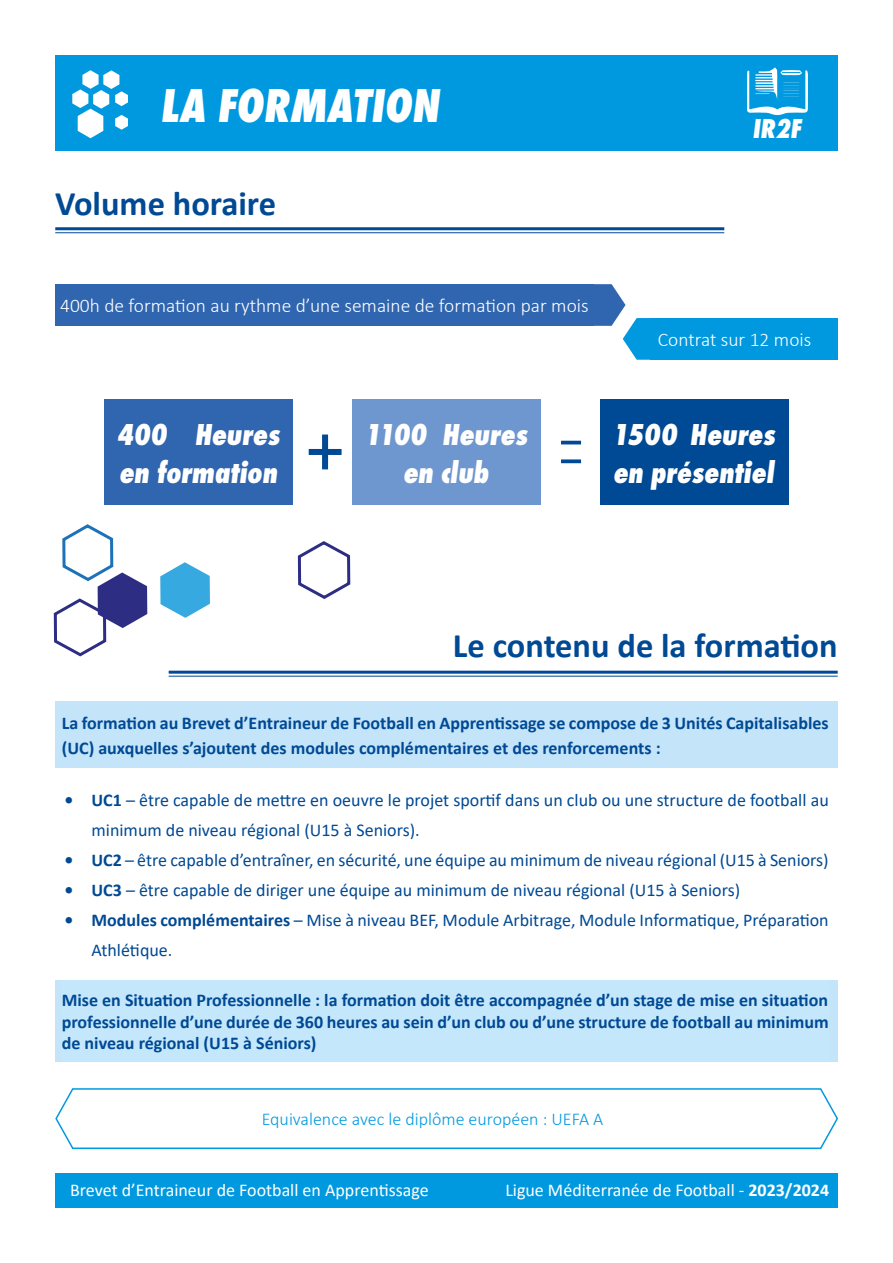
<style>
.page{position:relative;width:893px;height:1263px;background:#fff}
.page>*{position:absolute;margin:0;border:0;box-sizing:border-box;transform-origin:0 0}
.t1{font:italic 800 49.5px "Futura PT Cond";color:#fff}
.t2{font:700 34.5px "Calibri";color:#004994}
.t3{font:italic 800 31.5px/37.8px "Futura PT Cond";color:#fff}
.t4{font:italic 800 28.5px "Futura PT Cond";color:#fff}
.t5{font:300 19.5px "Calibri";color:#fff}
.t6{font:18px/30px "Calibri";color:#004994}
.t7{font:700 18px/21.6px "Calibri";color:#004994}
.t8{font:18px "Calibri";color:#fff}
.t9{font:300 18px "Calibri";color:#0099df}
.s1{font-weight:700}
</style>
<div class="page">
<div style="left:55px;top:55px;width:783px;height:96px;background:#0099df"></div>
<svg style="left:72px;top:70px;width:56px;height:68px"></svg>
<div style="left:55px;top:1173px;width:783px;height:35px;background:#0099df"></div>
<svg style="left:747px;top:67px;width:61px;height:48px"></svg>
<div style="left:55px;top:980px;width:783px;height:82px;background:#c4e4f9"></div>
<div style="left:55px;top:701px;width:783px;height:67px;background:#c4e4f9"></div>
<hr style="left:55px;top:227px;width:669px;height:3px;background:#004994">
<hr style="left:55px;top:232px;width:669px;height:1px;background:#004994">
<hr style="left:169px;top:671px;width:669px;height:3px;background:#004994">
<hr style="left:169px;top:676px;width:669px;height:1px;background:#004994">
<svg style="left:53px;top:524px;width:298px;height:133px"></svg>
<div style="left:600px;top:399px;width:188px;height:106px;background:#004994"></div>
<div style="left:105px;top:399px;width:188px;height:106px;background:#3065af"></div>
<div style="left:352px;top:399px;width:189px;height:106px;background:#6e97cf"></div>
<hr style="left:561px;top:441px;width:20px;height:3px;background:#004994">
<svg style="left:561px;top:459px;width:20px;height:4px"></svg>
<div style="left:322px;top:434px;width:6px;height:35px;background:#004994"></div>
<div style="left:309px;top:449px;width:33px;height:6px;background:#004994"></div>
<div style="left:55px;top:284px;width:539px;height:42px;background:#3065af"></div>
<div style="left:651px;top:318px;width:187px;height:42px;background:#0099df"></div>
<svg style="left:594px;top:284px;width:57px;height:76px"></svg>
<svg style="left:55px;top:1088px;width:783px;height:61px"></svg>
<h1 class="t1" style="left:162px;top:76px;width:280px">LA FORMATION</h1>
<h2 class="t2" style="left:55px;top:180px;width:222px">Volume horaire</h2>
<h3 class="t4" style="left:753px;top:112px;width:50px">IR2F</h3>
<p class="t5" style="left:60px;top:294px;width:530px">400h de formation au rythme d’une semaine de formation par mois</p>
<p class="t5" style="left:658px;top:328px;width:155px">Contrat sur 12 mois</p>
<h3 class="t3" style="left:117px;top:415px;width:165px">400 Heures en formation</h3>
<h3 class="t3" style="left:365px;top:415px;width:165px;text-align:center">1100 Heures en club</h3>
<h3 class="t3" style="left:613px;top:415px;width:165px">1500 Heures en présentiel</h3>
<h2 class="t2" style="left:453px;top:621px;width:386px">Le contenu de la formation</h2>
<p class="t7" style="left:62px;top:710px;width:768px;line-height:25.5px">La formation au Brevet d’Entraineur de Football en Apprentissage se compose de 3 Unités Capitalisables (UC) auxquelles s’ajoutent des modules complémentaires et des renforcements :</p>
<p class="t6" style="left:92px;top:785px;width:739px;text-indent:-27px"><span class="s1">• UC1</span> – être capable de mettre en oeuvre le projet sportif dans un club ou une structure de football au minimum de niveau régional (U15 à Seniors).</p>
<p class="t6" style="left:65px;top:845px;width:766px"><span class="s1">• UC2</span> – être capable d’entraîner, en sécurité, une équipe au minimum de niveau régional (U15 à Seniors)</p>
<p class="t6" style="left:65px;top:875px;width:677px"><span class="s1">• UC3</span> – être capable de diriger une équipe au minimum de niveau régional (U15 à Seniors)</p>
<p class="t6" style="left:92px;top:905px;width:739px;text-indent:-27px"><span class="s1">• Modules complémentaires</span> – Mise à niveau BEF, Module Arbitrage, Module Informatique, Préparation<br>Athlétique.</p>
<p class="t7" style="left:62px;top:989px;width:768px;text-align:justify">Mise en Situation Professionnelle : la formation doit être accompagnée d’un stage de mise en situation professionnelle d’une durée de 360 heures au sein d’un club ou d’une structure de football au minimum de niveau régional (U15 à Séniors)</p>
<p class="t9" style="left:262px;top:1108px;width:343px">Equivalence avec le diplôme européen : UEFA A</p>
<p class="t8" style="left:70px;top:1178px;width:360px">Brevet d’Entraineur de Football en Apprentissage</p>
<p class="t8" style="left:505px;top:1178px;width:325px">Ligue Méditerranée de Football - <span class="s1">2023/2024</span></p>
</div>
